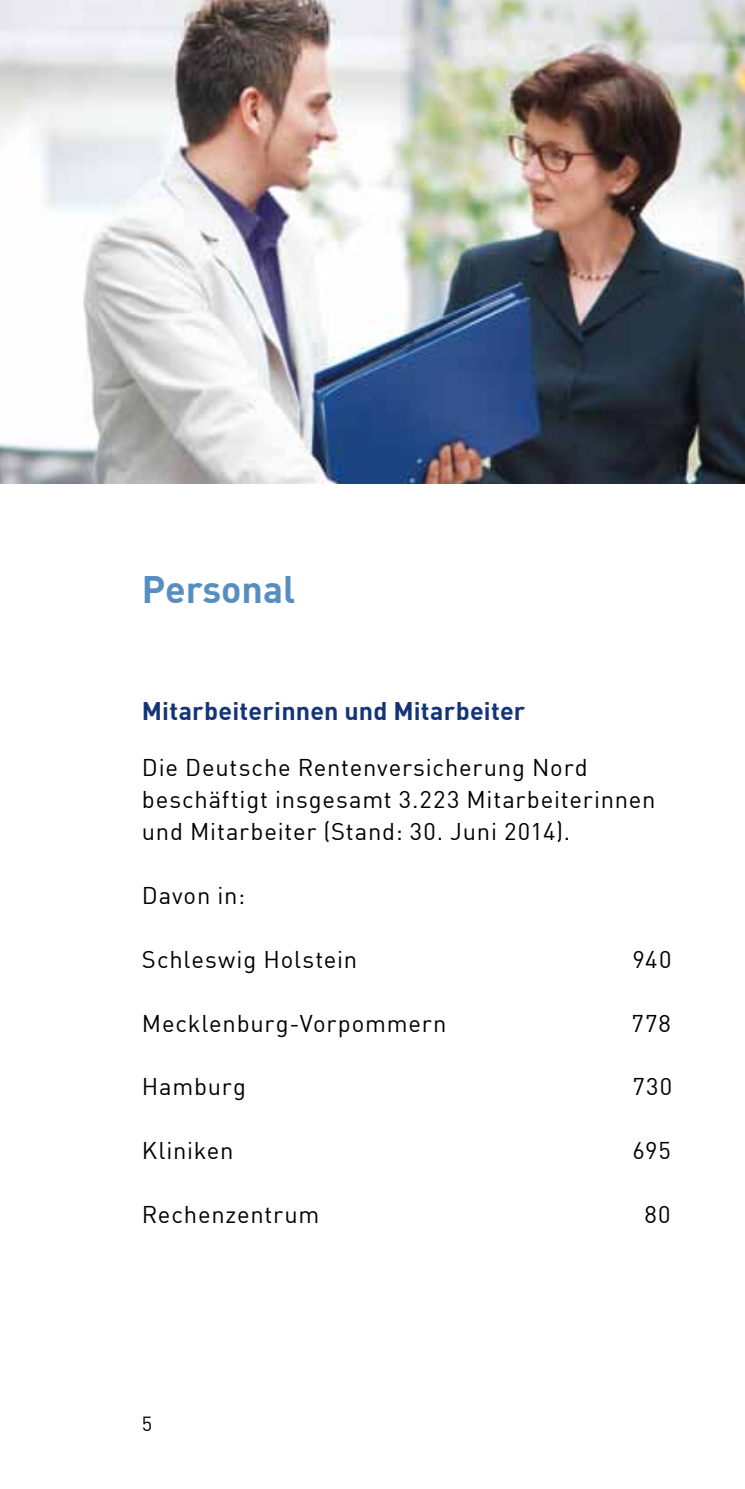
<style>
.page{position:relative;width:745px;height:1489px;background:#fff}
.page>*{position:absolute;margin:0;border:0;box-sizing:border-box;transform-origin:0 0}
.t1{font:700 37.5px "DIN";color:#578ec2}
.t2{font:700 25px "DIN";letter-spacing:.01em;color:#133478}
.t3{font:23.75px/32px "DIN";letter-spacing:.035em;color:#000}
.t4{font:20px "DIN";color:#000}
</style>
<div class="page">
<img style="left:0;top:0;width:744px;height:483px">
<h1 class="t1" style="left:142px;top:564px;width:155px">Personal</h1>
<p class="t2" style="left:142px;top:695px;width:384px">Mitarbeiterinnen und Mitarbeiter</p>
<p class="t3" style="left:142px;top:751px;width:515px">Die Deutsche Rentenversicherung Nord beschäftigt insgesamt 3.223 Mitarbeiterinnen und Mitarbeiter (Stand: 30. Juni 2014).</p>
<p class="t3" style="left:142px;top:878px;width:105px">Davon in:</p>
<p class="t3" style="left:142px;top:942px;width:217px">Schleswig Holstein</p>
<p class="t3" style="left:632px;top:942px;width:40px">940</p>
<p class="t3" style="left:142px;top:1006px;width:306px">Mecklenburg-Vorpommern</p>
<p class="t3" style="left:631px;top:1006px;width:41px">778</p>
<p class="t3" style="left:142px;top:1070px;width:105px">Hamburg</p>
<p class="t3" style="left:632px;top:1070px;width:41px">730</p>
<p class="t3" style="left:142px;top:1134px;width:93px">Kliniken</p>
<p class="t3" style="left:632px;top:1134px;width:40px">695</p>
<p class="t3" style="left:142px;top:1197px;width:179px">Rechenzentrum</p>
<p class="t3" style="left:644px;top:1197px;width:28px">80</p>
<p class="t4" style="left:142px;top:1410px;width:12px">5</p>
</div>
